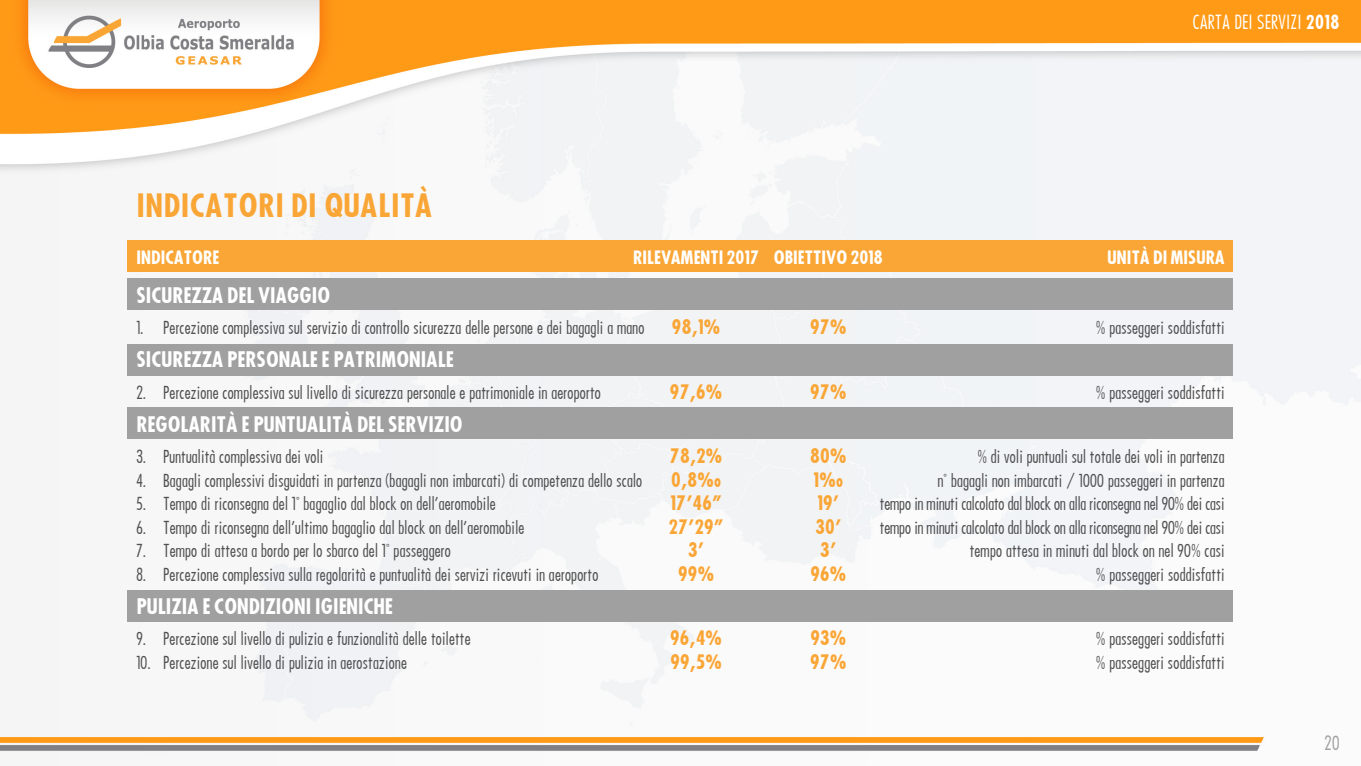
<style>
.page{position:relative;width:1361px;height:766px;background:#fff}
.page>*{position:absolute;margin:0;border:0;box-sizing:border-box;transform-origin:0 0}
.t1{font:700 31.5px "Futura Cond";color:#faa636}
.t2{font:700 21px "Futura Cond";letter-spacing:-.02em;color:#fff}
.t3{font:700 19.5px/23.4px "Futura Cond";letter-spacing:-.02em;color:#faa636;text-align:center}
.t4{font:700 18px "Futura Cond";letter-spacing:-.02em;color:#fff}
.t5{font:500 18px "Futura Cond";color:#fff}
.t6{font:500 18px "Futura Cond";color:#a0a0a0}
.t7{font:500 16.5px/23.4px "Futura Cond";letter-spacing:-.02em;color:#505050;text-align:right}
.s1{font-weight:700;font-size:18.9px}
.s2{font-size:17.25px}
</style>
<div class="page">
<img style="left:0;top:0;width:1361px;height:753px">
<div style="left:128px;top:240px;width:1105px;height:32px;background:#faa636"></div>
<div style="left:128px;top:278px;width:1105px;height:32px;background:#a0a0a0"></div>
<div style="left:128px;top:343px;width:1105px;height:32px;background:#a0a0a0"></div>
<div style="left:128px;top:407px;width:1105px;height:32px;background:#a0a0a0"></div>
<div style="left:128px;top:589px;width:1105px;height:32px;background:#a0a0a0"></div>
<p class="t5" style="left:1192px;top:11px;width:149px">CARTA DEI SERVIZI <span class="s1">2018</span></p>
<h1 class="t1" style="left:136px;top:185px;width:298px">INDICATORI DI QUALITÀ</h1>
<p class="t4" style="left:136px;top:245px;width:85px">INDICATORE</p>
<p class="t2" style="left:136px;top:281px;width:196px">SICUREZZA DEL VIAGGIO</p>
<p class="t7" style="left:136px;top:316px;width:510px">1. Percezione complessiva sul servizio di controllo sicurezza delle persone e dei bagagli a mano</p>
<p class="t2" style="left:136px;top:346px;width:319px">SICUREZZA PERSONALE E PATRIMONIALE</p>
<p class="t7" style="left:136px;top:381px;width:466px">2. Percezione complessiva sul livello di sicurezza personale e patrimoniale in aeroporto</p>
<p class="t2" style="left:136px;top:410px;width:328px">REGOLARITÀ E PUNTUALITÀ DEL SERVIZIO</p>
<p class="t7" style="left:136px;top:445px;width:189px">3. Puntualità complessiva dei voli</p>
<p class="t7" style="left:136px;top:469px;width:508px">4. Bagagli complessivi disguidati in partenza (bagagli non imbarcati) di competenza dello scalo</p>
<p class="t7" style="left:136px;top:492px;width:361px">5. Tempo di riconsegna del 1° bagaglio dal block on dell’aeromobile</p>
<p class="t7" style="left:136px;top:515px;width:390px">6. Tempo di riconsegna dell’ultimo bagaglio dal block on dell’aeromobile</p>
<p class="t7" style="left:136px;top:539px;width:317px">7. Tempo di attesa a bordo per lo sbarco del 1° passeggero</p>
<p class="t7" style="left:136px;top:562px;width:464px">8. Percezione complessiva sulla regolarità e puntualità dei servizi ricevuti in aeroporto</p>
<p class="t2" style="left:136px;top:592px;width:258px">PULIZIA E CONDIZIONI IGIENICHE</p>
<p class="t7" style="left:136px;top:627px;width:336px">9. Percezione sul livello di pulizia e funzionalità delle toilette</p>
<p class="t7" style="left:136px;top:650px;width:272px">10. Percezione sul livello di pulizia in aerostazione</p>
<p class="t4" style="left:633px;top:245px;width:128px">RILEVAMENTI 2017</p>
<p class="t3" style="left:671px;top:315px;width:51px">98,1%</p>
<p class="t3" style="left:669px;top:380px;width:54px">97,6%</p>
<p class="t3" style="left:668px;top:444px;width:57px">78,2%<br>0,8%<span class="s2">o<br></span>17’46”<br>27’29”<br>3’<br>99%</p>
<p class="t3" style="left:670px;top:626px;width:54px;text-align:left">96,4%<br>99,5%</p>
<p class="t4" style="left:773px;top:245px;width:111px">OBIETTIVO 2018</p>
<p class="t4" style="left:1107px;top:245px;width:119px">UNITÀ DI MISURA</p>
<p class="t3" style="left:810px;top:315px;width:38px">97%</p>
<p class="t7" style="left:1096px;top:316px;width:130px">% passeggeri soddisfatti</p>
<p class="t3" style="left:810px;top:380px;width:38px">97%</p>
<p class="t7" style="left:1096px;top:381px;width:130px">% passeggeri soddisfatti</p>
<p class="t3" style="left:810px;top:444px;width:38px">80%<br>1%<span class="s2">o<br></span>19’<br>30’<br>3’<br>96%</p>
<p class="t3" style="left:810px;top:626px;width:38px;text-align:left">93%<br>97%</p>
<p class="t7" style="left:879px;top:445px;width:347px">% di voli puntuali sul totale dei voli in partenza<br>n° bagagli non imbarcati / 1000 passeggeri in partenza<br>tempo in minuti calcolato dal block on alla riconsegna nel 90% dei casi tempo in minuti calcolato dal block on alla riconsegna nel 90% dei casi tempo attesa in minuti dal block on nel 90% casi<br>% passeggeri soddisfatti</p>
<p class="t7" style="left:1096px;top:627px;width:130px;text-align:left">% passeggeri soddisfatti % passeggeri soddisfatti</p>
<p class="t6" style="left:1324px;top:731px;width:17px">20</p>
</div>
